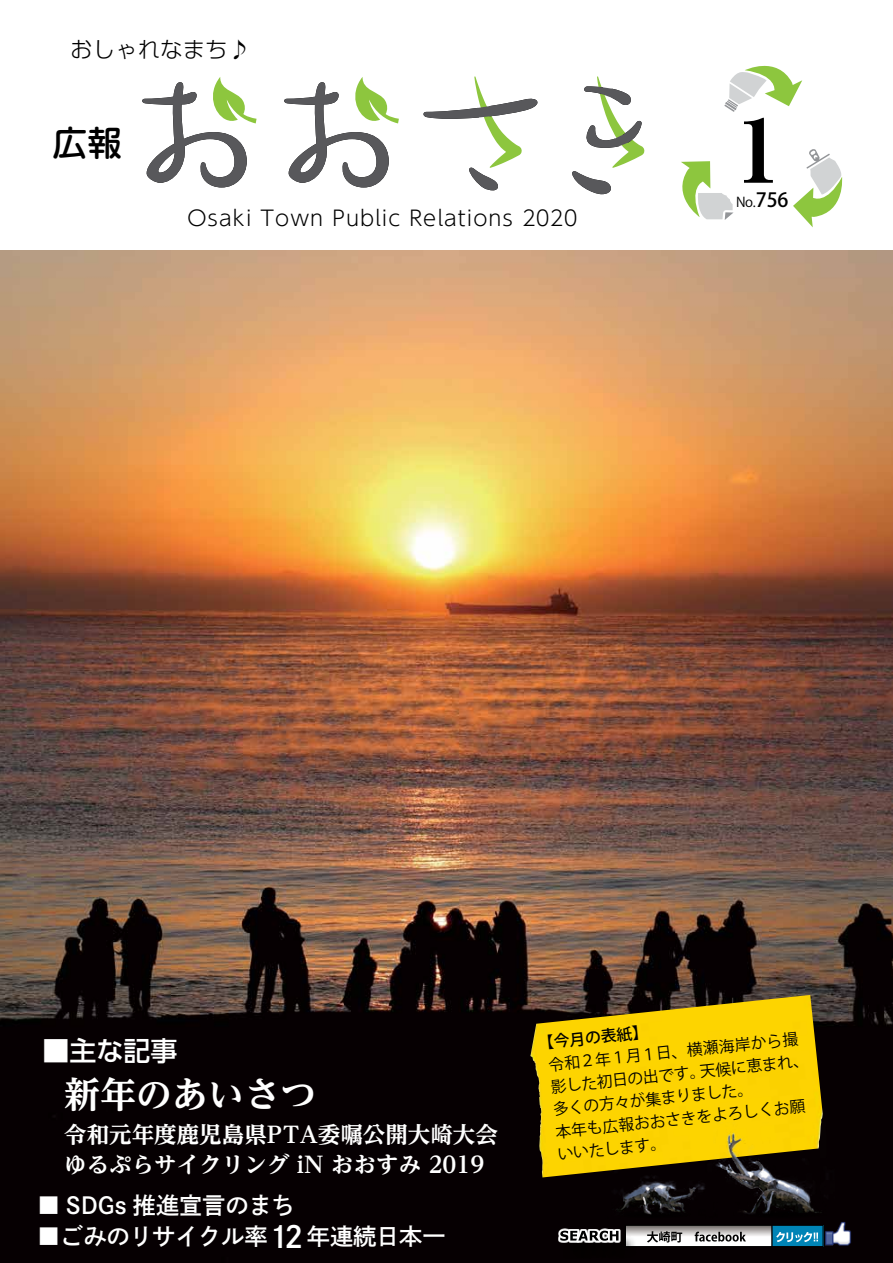
<style>
.page{position:relative;width:893px;height:1263px;background:#fff}
.page>*{position:absolute;margin:0;border:0;box-sizing:border-box;transform-origin:0 0}
.t1{font:700 expanded 87px "Ryumin Pr 6";color:#000}
.t2{font:700 expanded 36px "UD Reimin Pr 6";color:#fff}
.t3{font:500 34.5px "UD Shin M Go Pr 6";color:#000}
.t4{font:30px "Shuei Go Kin Std B";color:#fff}
.t5{font:500 27px "UD Shin Go Pr 6";color:#fff}
.t6{font:23.25px "Shuei Go Kin Std B";letter-spacing:-.005em;color:#fff}
.t7{font:700 expanded 22.5px/30px "UD Reimin Pr 6";color:#fff}
.t8{font:300 22.5px "UD Shin Go Pr 6";color:#000}
.t9{font:300 21px "UD Shin Go Pr 6";letter-spacing:.05em;color:#000}
.t10{font:500 19.5px "Koz Go Pro";color:#000}
.t11{font:15.75px/22.5px "Koz Go Pro";color:#000}
.t12{font:500 15.75px "Koz Go Pro";color:#000}
.t13{font:13.5px "Koz Go Pro";color:#000}
.s1{font-weight:400;font-size:13.5px}
</style>
<div class="page">
<img style="left:0;top:251px;width:893px;height:1012px">
<svg style="left:724px;top:65px;width:78px;height:47px"></svg>
<svg style="left:793px;top:149px;width:50px;height:78px"></svg>
<svg style="left:681px;top:161px;width:52px;height:59px"></svg>
<div style="left:563px;top:1233px;width:24px;height:26px;background:#000"></div>
<svg style="left:558px;top:1228px;width:13px;height:15px"></svg>
<svg style="left:568px;top:1229px;width:8px;height:13px"></svg>
<div style="left:582px;top:1233px;width:24px;height:26px;background:#000"></div>
<svg style="left:576px;top:1229px;width:12px;height:13px"></svg>
<svg style="left:588px;top:1229px;width:9px;height:13px"></svg>
<div style="left:602px;top:1233px;width:24px;height:26px;background:#000"></div>
<svg style="left:597px;top:1228px;width:13px;height:15px"></svg>
<div style="left:612px;top:1233px;width:25px;height:26px;background:#000"></div>
<svg style="left:608px;top:1229px;width:13px;height:13px"></svg>
<svg style="left:560px;top:1231px;width:58px;height:10px"></svg>
<img style="left:825px;top:1220px;width:30px;height:27px">
<svg style="left:625px;top:1225px;width:199px;height:22px"></svg>
<img style="left:604px;top:1177px;width:109px;height:41px">
<svg style="left:142px;top:77px;width:115px;height:110px"></svg>
<svg style="left:284px;top:77px;width:115px;height:110px"></svg>
<svg style="left:423px;top:76px;width:114px;height:114px"></svg>
<svg style="left:572px;top:76px;width:73px;height:118px"></svg>
<img style="left:530px;top:995px;width:293px;height:182px">
<img style="left:713px;top:1122px;width:121px;height:96px">
<h3 class="t8" style="left:70px;top:31px;width:182px">おしゃれなまち♪</h3>
<h3 class="t3" style="left:53px;top:114px;width:70px">広報</h3>
<h3 class="t9" style="left:187px;top:201px;width:392px">Osaki Town Public Relations 2020</h3>
<h1 class="t1" style="left:736px;top:82px;width:45px">1</h1>
<p class="t10" style="left:753px;top:187px;width:37px"><span class="s1">.</span>756</p>
<p class="t13" style="left:736px;top:193px;width:19px">No</p>
<p class="t12" style="left:537px;top:1033px;width:112px;rotate:-6deg">【今月の表紙【</p>
<h3 class="t5" style="left:43px;top:1028px;width:136px">■主な記事</h3>
<p class="t11" style="left:696px;top:1038px;width:111px;text-indent:-150px;rotate:-6deg">令和２年１月１日、横瀬海岸から撮天候に恵まれ、</p>
<p class="t11" style="left:550px;top:1076px;width:253px;rotate:-6deg">影した初日の出です。<br>多くの方々が集まりました。<br>本年も広報おおさきをよろしくお願いいたします。</p>
<h2 class="t2" style="left:64px;top:1065px;width:253px">新年のあいさつ</h2>
<h3 class="t7" style="left:64px;top:1119px;width:435px">令和元年度鹿児島県PTA委嘱公開大崎大会ゆるぷらサイクリング iN おおすみ 2019</h3>
<h3 class="t6" style="left:37px;top:1189px;width:259px">■ SDGs 推進宣言のまち</h3>
<h3 class="t4" style="left:269px;top:1216px;width:36px">12</h3>
<h3 class="t6" style="left:37px;top:1220px;width:232px">■ごみのリサイクル率</h3>
<h3 class="t6" style="left:307px;top:1220px;width:140px">年連続日本一</h3>
</div>
